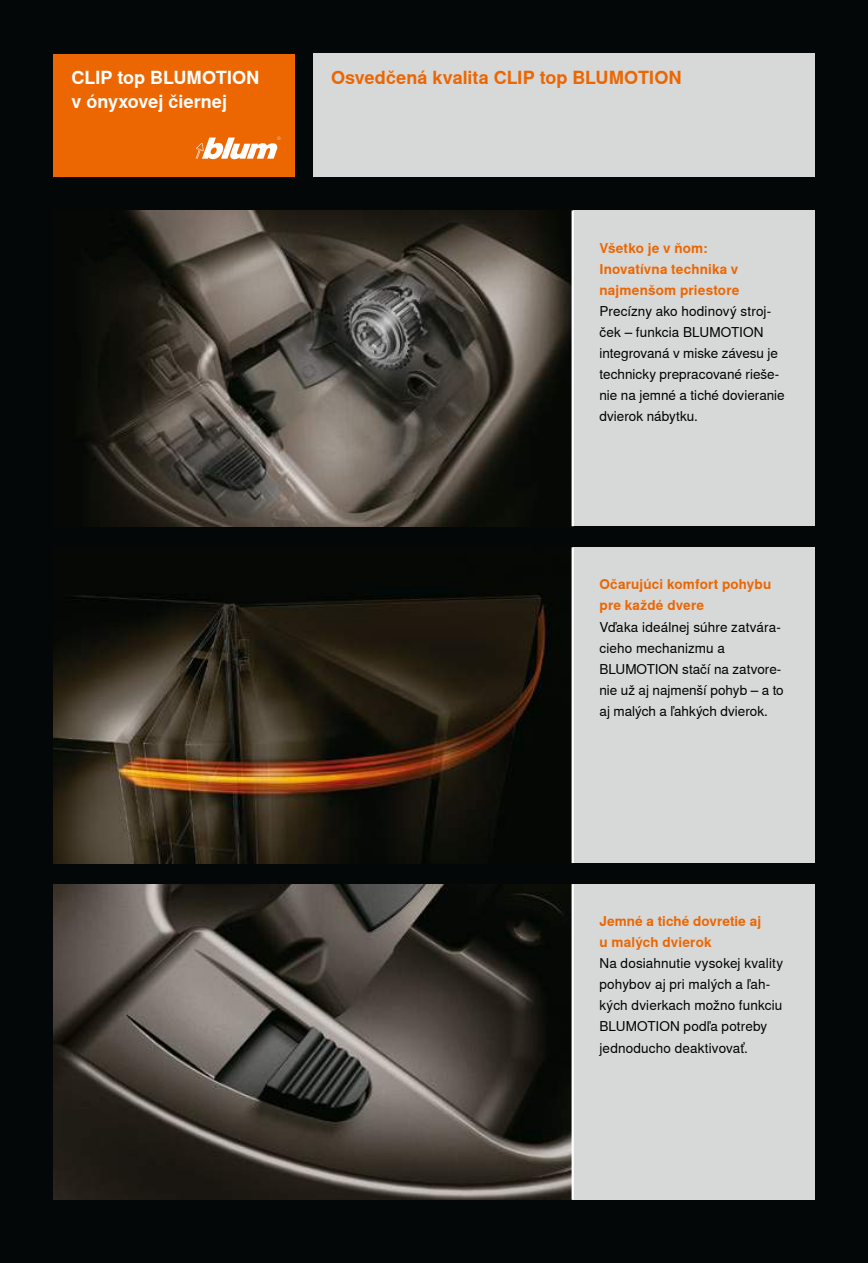
<style>
.page{position:relative;width:868px;height:1263px;background:#fff}
.page>*{position:absolute;margin:0;border:0;box-sizing:border-box;transform-origin:0 0}
.t1{font:700 18px "Nimbus Sans Global";color:#fff}
.t2{font:700 18px "Nimbus Sans Global";color:#ec6602}
.t3{font:13.5px/21px "Nimbus Sans Global";letter-spacing:.005em;color:#000}
.t4{font:700 13.5px/21px "Nimbus Sans Global";letter-spacing:.01em;color:#ec6602}
</style>
<div class="page">
<div style="left:0;top:0;width:867px;height:1263px;background:#040707"></div>
<img style="left:54px;top:884px;width:517px;height:316px">
<img style="left:54px;top:595px;width:494px;height:268px">
<div style="left:572px;top:884px;width:242px;height:316px;background:#d7d8d8"></div>
<div style="left:572px;top:547px;width:242px;height:316px;background:#d7d8d8"></div>
<img style="left:88px;top:210px;width:483px;height:316px">
<div style="left:572px;top:210px;width:242px;height:316px;background:#d7d8d8"></div>
<div style="left:313px;top:54px;width:501px;height:123px;background:#d7d8d8"></div>
<div style="left:54px;top:54px;width:241px;height:122px;background:#ec6602"></div>
<svg style="left:196px;top:136px;width:84px;height:23px"></svg>
<hr style="left:571px;top:210px;width:2px;height:316px;background:#fff">
<hr style="left:571px;top:547px;width:2px;height:316px;background:#fff">
<hr style="left:571px;top:884px;width:2px;height:316px;background:#fff">
<h1 class="t1" style="left:71px;top:67px;width:190px">CLIP top BLUMOTION</h1>
<h1 class="t2" style="left:331px;top:67px;width:352px">Osvedčená kvalita CLIP top BLUMOTION</h1>
<h1 class="t1" style="left:71px;top:91px;width:157px">v ónyxovej čiernej</h1>
<p class="t4" style="left:599px;top:237px;width:141px">Všetko je v ňom:<br>Inovatívna technika v najmenšom priestore</p>
<p class="t3" style="left:599px;top:301px;width:187px">Precízny ako hodinový stroj&shy;ček – funkcia BLUMOTION integrovaná v miske závesu je technicky prepracované rieše&shy;nie na jemné a tiché dovieranie dvierok nábytku.</p>
<p class="t4" style="left:599px;top:574px;width:173px">Očarujúci komfort pohybu pre každé dvere</p>
<p class="t3" style="left:599px;top:616px;width:186px">Vďaka ideálnej súhre zatvára&shy;cieho mechanizmu a<br>BLUMOTION stačí na zatvore&shy;nie už aj najmenší pohyb – a to aj malých a ľahkých dvierok.</p>
<p class="t4" style="left:599px;top:911px;width:163px">Jemné a tiché dovretie aj u malých dvierok</p>
<p class="t3" style="left:599px;top:953px;width:185px">Na dosiahnutie vysokej kvality pohybov aj pri malých a ľah&shy;kých dvierkach možno funkciu<br>BLUMOTION podľa potreby jednoducho deaktivovať.</p>
</div>
